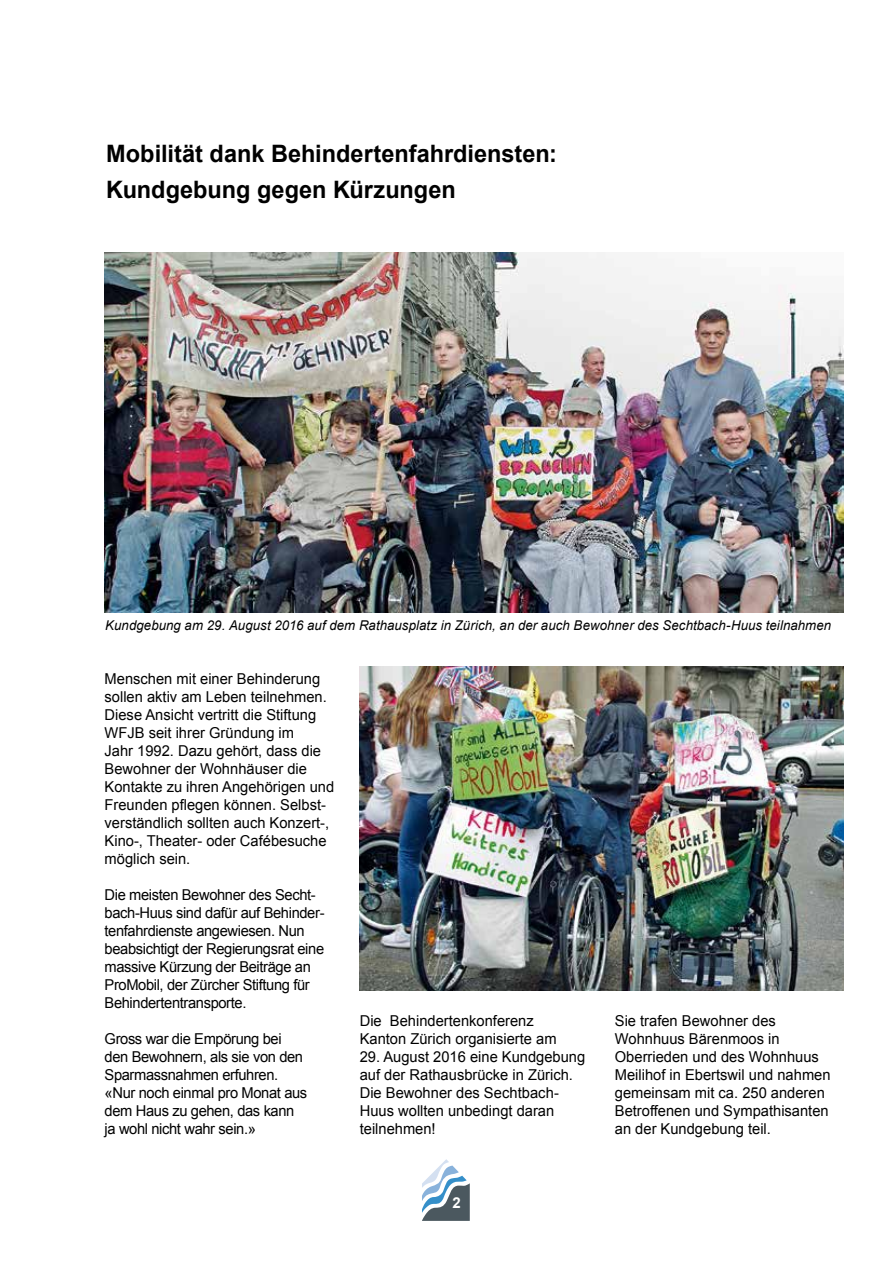
<style>
.page{position:relative;width:893px;height:1263px;background:#fff}
.page>*{position:absolute;margin:0;border:0;box-sizing:border-box;transform-origin:0 0}
.t1{font:700 24px/36px "Arial";color:#000}
.t2{font:15px/18px "Arial";color:#000}
.t3{font:15px/18px "Arial";letter-spacing:-.025em;color:#000}
.t4{font:700 15px "Arial";color:#fff}
.t5{font:italic 13.5px "Arial";letter-spacing:.005em;color:#000}
</style>
<div class="page">
<svg style="left:422px;top:1159px;width:48px;height:62px"></svg>
<img style="left:104px;top:252px;width:739px;height:360px">
<img style="left:360px;top:666px;width:484px;height:324px">
<h1 class="t1" style="left:106px;top:136px;width:452px">Mobilität dank Behindertenfahrdiensten:<br>Kundgebung gegen Kürzungen</h1>
<p class="t5" style="left:105px;top:618px;width:727px">Kundgebung am 29. August 2016 auf dem Rathausplatz in Zürich, an der auch Bewohner des Sechtbach-Huus teilnahmen</p>
<p class="t2" style="left:105px;top:670px;width:231px">Menschen mit einer Behinderung sollen aktiv am Leben teilnehmen.<br>Diese Ansicht vertritt die Stiftung<br>WFJB seit ihrer Gründung im<br>Jahr 1992. Dazu gehört, dass die<br>Bewohner der Wohnhäuser die<br>Kontakte zu ihren Angehörigen und<br>Freunden pflegen können. Selbst&shy;verständlich sollten auch Konzert-,<br>Kino-, Theater- oder Cafébesuche möglich sein.</p>
<p class="t3" style="left:105px;top:886px;width:221px">Die meisten Bewohner des Secht&shy;bach-Huus sind dafür auf Behinder&shy;tenfahrdienste angewiesen. Nun beabsichtigt der Regierungsrat eine massive Kürzung der Beiträge an ProMobil, der Zürcher Stiftung für Behindertentransporte.</p>
<p class="t3" style="left:105px;top:1030px;width:204px">Gross war die Empörung bei den Bewohnern, als sie von den<br>Sparmassnahmen erfuhren. «Nur noch einmal pro Monat aus dem Haus zu gehen, das kann ja wohl nicht wahr sein.»</p>
<p class="t2" style="left:360px;top:1012px;width:198px">Die Behindertenkonferenz<br>Kanton Zürich organisierte am</p>
<p class="t2" style="left:360px;top:1048px;width:227px">29. August 2016 eine Kundgebung auf der Rathausbrücke in Zürich.<br>Die Bewohner des Sechtbach-<br>Huus wollten unbedingt daran teilnehmen!</p>
<p class="t4" style="left:453px;top:1194px;width:10px">2</p>
<p class="t2" style="left:615px;top:1012px;width:217px">Sie trafen Bewohner des<br>Wohnhuus Bärenmoos in<br>Oberrieden und des Wohnhuus<br>Meilihof in Ebertswil und nahmen gemeinsam mit ca. 250 anderen<br>Betroffenen und Sympathisanten an der Kundgebung teil.</p>
</div>
